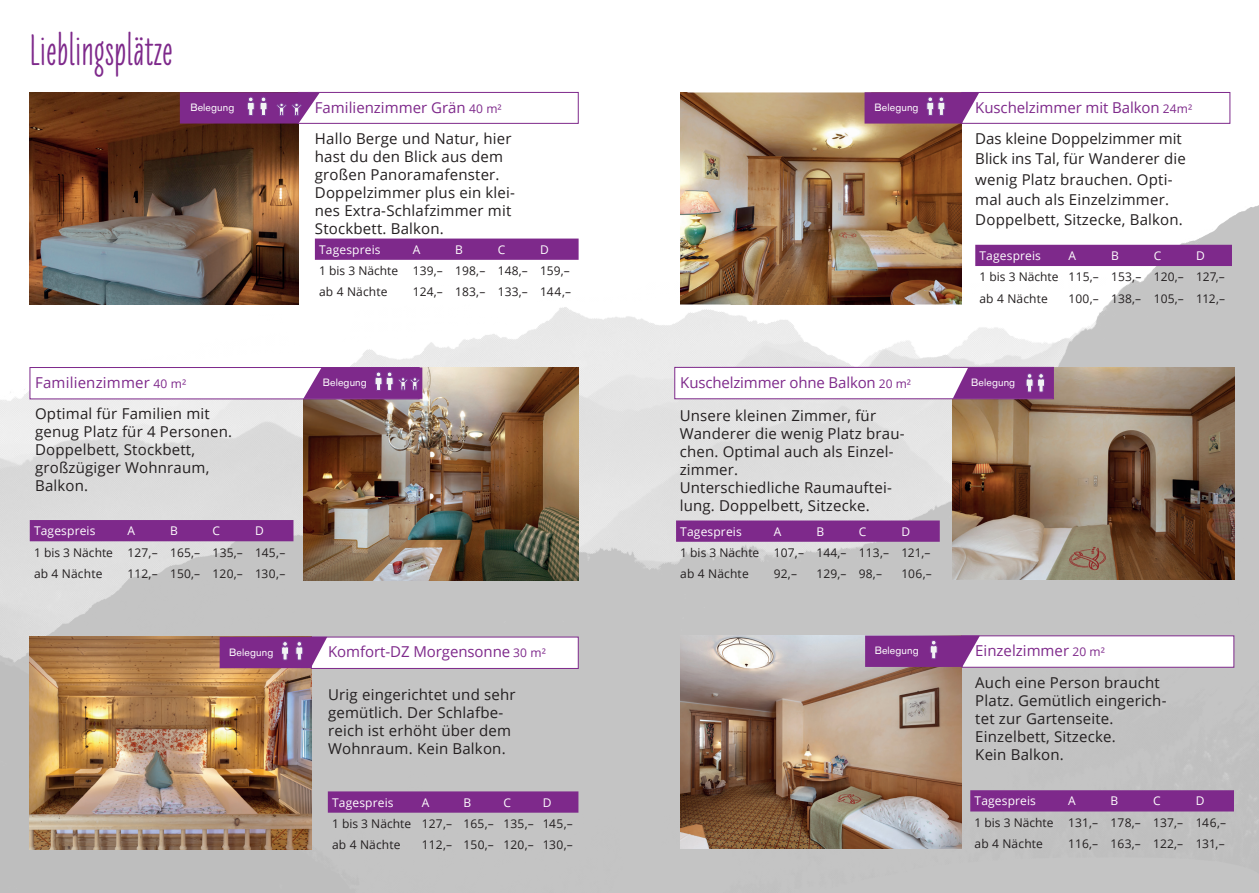
<style>
.page{position:relative;width:1259px;height:893px;background:#fff}
.page>*{position:absolute;margin:0;border:0;box-sizing:border-box;transform-origin:0 0}
.t1{font:700 45px "Liebe Erika";letter-spacing:.015em;color:#7e298b}
.t2{font:15px/18px "Open Sans";letter-spacing:.015em;color:#231f20}
.t3{font:15px "Open Sans";letter-spacing:-.005em;color:#7e298b}
.t4{font:15px "Open Sans";letter-spacing:.015em;color:#7e298b}
.t5{font:12px/21.3px "Open Sans";letter-spacing:.015em;color:#231f20}
.t6{font:12px "Open Sans";letter-spacing:.015em;color:#fff}
.t7{font:10.5px "Akzidenz Grotesk BE";letter-spacing:.015em;color:#fff}
.s1{font-size:12px}
</style>
<div class="page">
<img style="left:0;top:91px;width:1259px;height:802px">
<img style="left:30px;top:637px;width:281px;height:212px">
<img style="left:303px;top:367px;width:275px;height:213px">
<div style="left:30px;top:367px;width:389px;height:32px;background:#fff;border:1px solid #7e298b"></div>
<svg style="left:303px;top:367px;width:119px;height:32px;background:#8d4499"></svg>
<div style="left:311px;top:637px;width:267px;height:32px;background:#fff;border:1px solid #7e298b"></div>
<svg style="left:220px;top:637px;width:107px;height:31px;background:#8c4198"></svg>
<svg style="left:328px;top:791px;width:250px;height:22px;background:#802e8c"></svg>
<div style="left:30px;top:520px;width:263px;height:21px;background:#7e298b"></div>
<img style="left:952px;top:367px;width:282px;height:213px">
<svg style="left:676px;top:520px;width:263px;height:22px;background:#812e8d"></svg>
<div style="left:975px;top:245px;width:257px;height:21px;background:#7e298b"></div>
<img style="left:680px;top:92px;width:281px;height:213px">
<div style="left:970px;top:790px;width:264px;height:21px;background:#7e298b"></div>
<img style="left:680px;top:636px;width:281px;height:212px">
<div style="left:674px;top:367px;width:379px;height:32px;background:#fff;border:1px solid #7e298b"></div>
<div style="left:961px;top:92px;width:269px;height:32px;background:#fff;border:1px solid #7e298b"></div>
<svg style="left:864px;top:92px;width:115px;height:32px;background:#8c4195"></svg>
<div style="left:961px;top:636px;width:273px;height:31px;background:#fff"></div>
<svg style="left:865px;top:636px;width:115px;height:31px;background:#8a3d96"></svg>
<svg style="left:952px;top:367px;width:101px;height:32px;background:#8d4399"></svg>
<img style="left:30px;top:92px;width:268px;height:213px">
<div style="left:298px;top:92px;width:280px;height:32px;background:#fff;border:1px solid #7e298b"></div>
<div style="left:315px;top:239px;width:263px;height:21px;background:#7e298b"></div>
<svg style="left:180px;top:92px;width:140px;height:32px;background:#8b4196"></svg>
<h1 class="t1" style="left:30px;top:26px;width:144px">Lieblingsplätze</h1>
<p class="t7" style="left:190px;top:101px;width:46px">Belegung</p>
<p class="t3" style="left:315px;top:97px;width:188px">Familienzimmer Grän <span class="s1">40 m²</span></p>
<p class="t2" style="left:315px;top:129px;width:202px">Hallo Berge und Natur, hier hast du den Blick aus dem großen Panoramafenster.<br>Doppelzimmer plus ein klei&shy;nes Extra-Schlafzimmer mit<br>Stockbett. Balkon.</p>
<p class="t6" style="left:319px;top:241px;width:63px">Tagespreis</p>
<p class="t6" style="left:413px;top:241px;width:9px">A</p>
<p class="t6" style="left:455px;top:241px;width:9px">B</p>
<p class="t6" style="left:498px;top:241px;width:9px">C</p>
<p class="t6" style="left:540px;top:241px;width:10px">D</p>
<p class="t5" style="left:319px;top:260px;width:252px">1 bis 3 Nächte 139,– 198,– 148,– 159,– ab 4 Nächte</p>
<p class="t5" style="left:413px;top:281px;width:160px">124,– 183,– 133,– 144,–</p>
<p class="t4" style="left:35px;top:372px;width:153px">Familienzimmer <span class="s1">40 m²</span></p>
<p class="t7" style="left:323px;top:376px;width:46px">Belegung</p>
<p class="t2" style="left:35px;top:404px;width:199px">Optimal für Familien mit genug Platz für 4 Personen.<br>Doppelbett, Stockbett, großzügiger Wohnraum,<br>Balkon.</p>
<p class="t6" style="left:34px;top:523px;width:63px">Tagespreis</p>
<p class="t6" style="left:128px;top:523px;width:9px">A</p>
<p class="t6" style="left:170px;top:523px;width:9px">B</p>
<p class="t6" style="left:213px;top:523px;width:9px">C</p>
<p class="t6" style="left:255px;top:523px;width:10px">D</p>
<p class="t5" style="left:34px;top:541px;width:253px">1 bis 3 Nächte 127,– 165,– 135,– 145,– ab 4 Nächte</p>
<p class="t5" style="left:128px;top:563px;width:159px">112,– 150,– 120,– 130,–</p>
<p class="t7" style="left:229px;top:646px;width:46px">Belegung</p>
<p class="t3" style="left:328px;top:642px;width:219px">Komfort-DZ Morgensonne <span class="s1">30 m²</span></p>
<p class="t2" style="left:328px;top:685px;width:189px">Urig eingerichtet und sehr gemütlich. Der Schlafbe&shy;reich ist erhöht über dem<br>Wohnraum. Kein Balkon.</p>
<p class="t6" style="left:332px;top:794px;width:63px">Tagespreis</p>
<p class="t6" style="left:422px;top:794px;width:9px">A</p>
<p class="t6" style="left:463px;top:794px;width:9px">B</p>
<p class="t6" style="left:503px;top:794px;width:9px">C</p>
<p class="t6" style="left:543px;top:794px;width:10px">D</p>
<p class="t5" style="left:332px;top:813px;width:242px">1 bis 3 Nächte 127,– 165,– 135,– 145,– ab 4 Nächte</p>
<p class="t5" style="left:422px;top:834px;width:152px">112,– 150,– 120,– 130,–</p>
<p class="t7" style="left:874px;top:101px;width:46px">Belegung</p>
<p class="t3" style="left:975px;top:97px;width:218px">Kuschelzimmer mit Balkon <span class="s1">24m²</span></p>
<p class="t2" style="left:975px;top:128px;width:212px;line-height:20.1px">Das kleine Doppelzimmer mit<br>Blick ins Tal, für Wanderer die wenig Platz brauchen. Opti&shy;mal auch als Einzelzimmer.<br>Doppelbett, Sitzecke, Balkon.</p>
<p class="t6" style="left:979px;top:247px;width:63px">Tagespreis</p>
<p class="t6" style="left:1068px;top:247px;width:9px">A</p>
<p class="t6" style="left:1111px;top:247px;width:9px">B</p>
<p class="t6" style="left:1153px;top:247px;width:9px">C</p>
<p class="t6" style="left:1196px;top:247px;width:10px">D</p>
<p class="t5" style="left:979px;top:266px;width:247px">1 bis 3 Nächte 115,– 153,– 120,– 127,– ab 4 Nächte</p>
<p class="t5" style="left:1068px;top:287px;width:158px">100,– 138,– 105,– 112,–</p>
<p class="t3" style="left:680px;top:372px;width:232px">Kuschelzimmer ohne Balkon <span class="s1">20 m²</span></p>
<p class="t7" style="left:971px;top:376px;width:46px">Belegung</p>
<p class="t2" style="left:679px;top:406px;width:226px">Unsere kleinen Zimmer, für<br>Wanderer die wenig Platz brau&shy;chen. Optimal auch als Einzel&shy;zimmer.<br>Unterschiedliche Raumauftei&shy;lung. Doppelbett, Sitzecke.</p>
<p class="t6" style="left:680px;top:523px;width:63px">Tagespreis</p>
<p class="t6" style="left:774px;top:523px;width:9px">A</p>
<p class="t6" style="left:816px;top:523px;width:9px">B</p>
<p class="t6" style="left:859px;top:523px;width:9px">C</p>
<p class="t6" style="left:901px;top:523px;width:10px">D</p>
<p class="t5" style="left:680px;top:542px;width:252px">1 bis 3 Nächte 107,– 144,– 113,– 121,– ab 4 Nächte</p>
<p class="t5" style="left:774px;top:563px;width:25px">92,–</p>
<p class="t5" style="left:816px;top:563px;width:67px">129,– 98,–</p>
<p class="t5" style="left:901px;top:563px;width:32px">106,–</p>
<p class="t7" style="left:874px;top:644px;width:46px">Belegung</p>
<p class="t3" style="left:975px;top:640px;width:131px">Einzelzimmer <span class="s1">20 m²</span></p>
<p class="t2" style="left:975px;top:673px;width:193px">Auch eine Person braucht<br>Platz. Gemütlich eingerich&shy;tet zur Gartenseite.<br>Einzelbett, Sitzecke.<br>Kein Balkon.</p>
<p class="t6" style="left:974px;top:793px;width:63px">Tagespreis</p>
<p class="t6" style="left:1068px;top:793px;width:9px">A</p>
<p class="t6" style="left:1110px;top:793px;width:9px">B</p>
<p class="t6" style="left:1153px;top:793px;width:9px">C</p>
<p class="t6" style="left:1195px;top:793px;width:10px">D</p>
<p class="t5" style="left:974px;top:811px;width:253px">1 bis 3 Nächte 131,– 178,– 137,– 146,– ab 4 Nächte</p>
<p class="t5" style="left:1068px;top:833px;width:158px">116,– 163,– 122,– 131,–</p>
</div>
